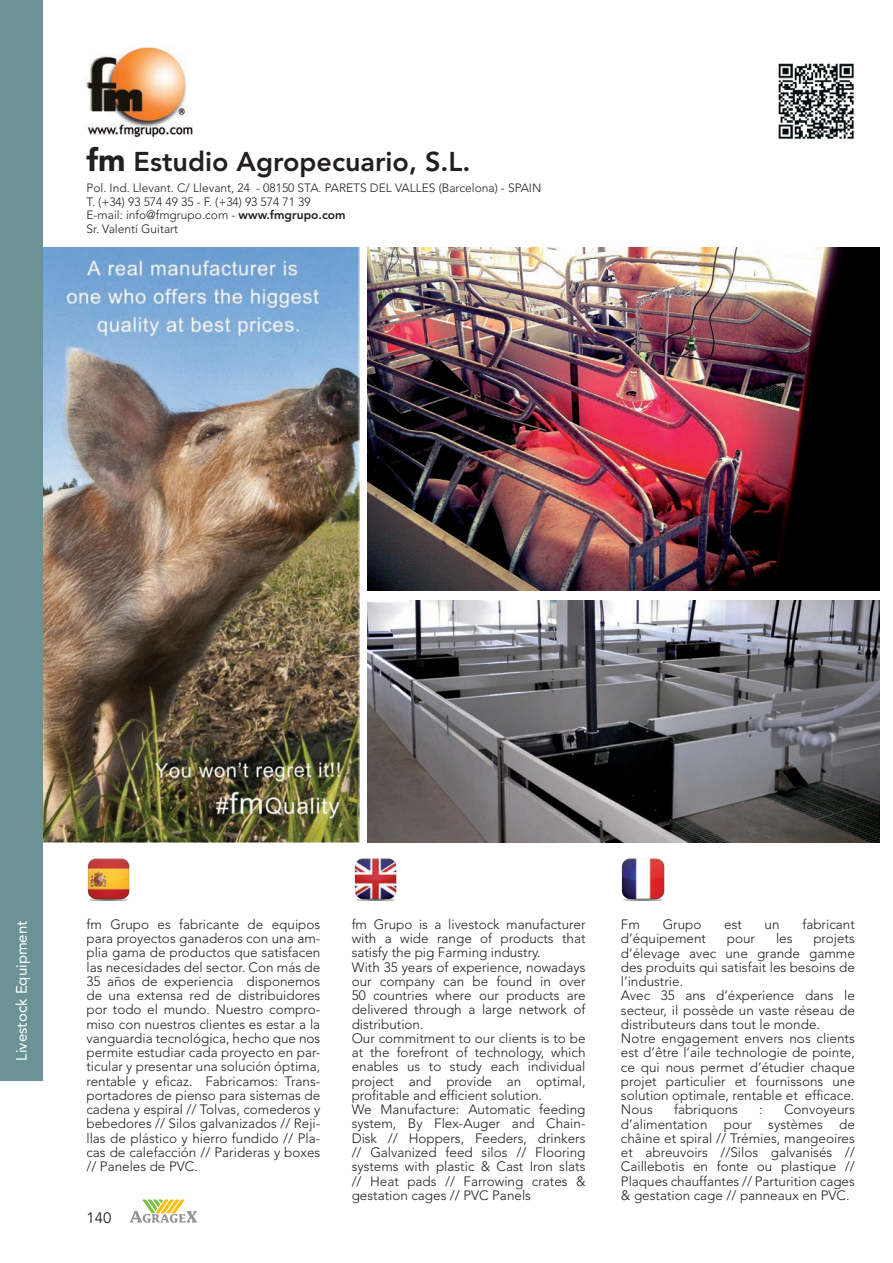
<style>
.page{position:relative;width:893px;height:1263px;background:#fff}
.page>*{position:absolute;margin:0;border:0;box-sizing:border-box;transform-origin:0 0}
.t1{font:800 27px "Avenir";color:#231f20}
.t2{font:15px "Avenir";color:#fff}
.t3{font:15px "Avenir";color:#231f20}
.t4{font:300 13.5px/14.2px "Avenir";color:#231f20;text-align:justify}
.t5{font:300 12px/13.5px "Avenir";color:#231f20}
.s1{font-weight:900;font-size:31.5px}
.s2{font-weight:800}
</style>
<div class="page">
<svg style="left:130px;top:1199px;width:67px;height:24px"></svg>
<img style="left:86px;top:47px;width:107px;height:91px">
<img style="left:778px;top:63px;width:76px;height:76px">
<img style="left:87px;top:858px;width:43px;height:43px">
<img style="left:354px;top:858px;width:43px;height:43px">
<img style="left:621px;top:858px;width:44px;height:43px">
<img style="left:43px;top:248px;width:316px;height:595px">
<img style="left:368px;top:248px;width:511px;height:343px">
<img style="left:368px;top:600px;width:511px;height:243px">
<div style="left:0;top:0;width:43px;height:1081px;background:#6b9395"></div>
<h1 class="t1" style="left:86px;top:146px;width:386px"><span class="s1">fm</span> Estudio Agropecuario, S.L.</h1>
<p class="t5" style="left:86px;top:181px;width:456px">Pol. Ind. Llevant. C/ Llevant, 24 - 08150 STA. PARETS DEL VALLES (Barcelona) - SPAIN T. (+34) 93 574 49 35 - F. (+34) 93 574 71 39<br>E-mail: info@fmgrupo.com - <span class="s2">www.fmgrupo.com<br></span>Sr. Valentí Guitart</p>
<p class="t2" style="left:13px;top:1060px;width:142px;rotate:-90deg">Livestock Equipment</p>
<p class="t4" style="left:86px;top:917px;width:235px">fm Grupo es fabricante de equipos para proyectos ganaderos con una am&shy;plia gama de productos que satisfacen las necesidades del sector. Con más de 35 años de experiencia disponemos de una extensa red de distribuidores por todo el mundo. Nuestro compro&shy;miso con nuestros clientes es estar a la vanguardia tecnológica, hecho que nos permite estudiar cada proyecto en par&shy;ticular y presentar una solución óptima, rentable y eficaz. Fabricamos: Trans&shy;portadores de pienso para sistemas de cadena y espiral // Tolvas, comederos y bebedores // Silos galvanizados // Reji&shy;llas de plástico y hierro fundido // Pla&shy;cas de calefacción // Parideras y boxes // Paneles de PVC.</p>
<p class="t4" style="left:352px;top:917px;width:235px;text-align:left">fm Grupo is a livestock manufacturer with a wide range of products that satisfy the pig Farming industry.<br>With 35 years of experience, nowadays our company can be found in over 50 countries where our products are delivered through a large network of distribution.<br>Our commitment to our clients is to be at the forefront of technology, which enables us to study each individual project and provide an optimal, profitable and efficient solution.<br>We Manufacture: Automatic feeding system, By Flex-Auger and Chain-Disk // Hoppers, Feeders, drinkers // Galvanized feed silos // Flooring systems with plastic &amp; Cast Iron slats // Heat pads // Farrowing crates &amp; gestation cages // PVC Panels</p>
<p class="t4" style="left:621px;top:917px;width:21px">Fm</p>
<p class="t4" style="left:663px;top:917px;width:40px">Grupo</p>
<p class="t4" style="left:724px;top:917px;width:19px">est</p>
<p class="t4" style="left:765px;top:917px;width:17px">un</p>
<p class="t4" style="left:802px;top:917px;width:54px">fabricant</p>
<p class="t4" style="left:621px;top:931px;width:87px">d’équipement</p>
<p class="t4" style="left:727px;top:931px;width:30px">pour</p>
<p class="t4" style="left:776px;top:931px;width:18px">les</p>
<p class="t4" style="left:621px;top:931px;width:235px;text-align:left;text-indent:192px">projets d’élevage avec une grande gamme des produits qui satisfait les besoins de l’industrie.<br>Avec 35 ans d’éxperience dans le secteur, il possède un vaste réseau de distributeurs dans tout le monde.<br>Notre engagement envers nos clients est d’être l’aile technologie de pointe, ce qui nous permet d’étudier chaque projet particulier et fournissons une solution optimale, rentable et efficace.<br>Nous</p>
<p class="t4" style="left:674px;top:1102px;width:66px">fabriquons</p>
<p class="t4" style="left:759px;top:1102px;width:5px">:</p>
<p class="t4" style="left:621px;top:1102px;width:235px;text-indent:163px">Convoyeurs d’alimentation pour systèmes de châine et spiral // Trémies, mangeoires et abreuvoirs //Silos galvanisés // Caillebotis en fonte ou plastique // Plaques chauffantes // Parturition cages &amp; gestation cage // panneaux en PVC.</p>
<p class="t3" style="left:86px;top:1209px;width:27px">140</p>
</div>
